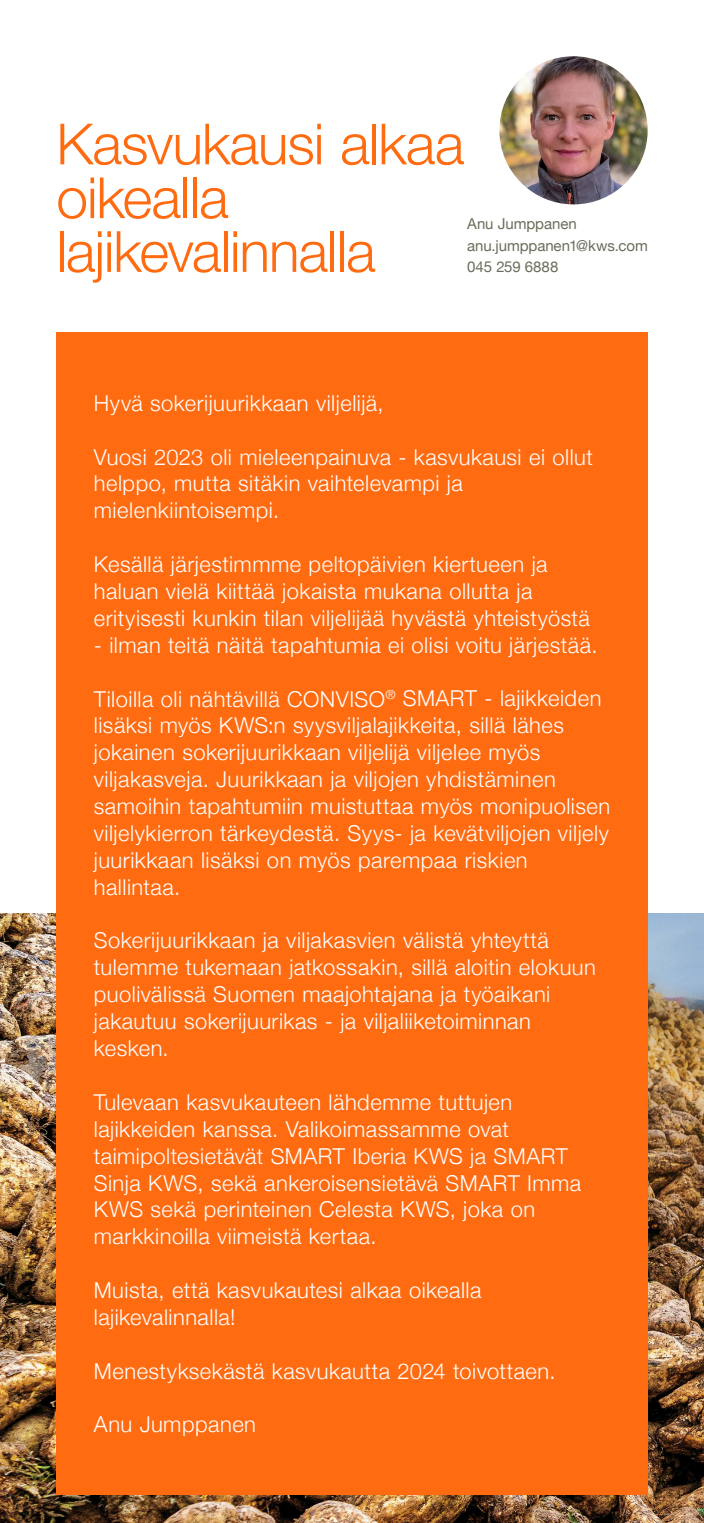
<style>
.page{position:relative;width:704px;height:1523px;background:#fff}
.page>*{position:absolute;margin:0;border:0;box-sizing:border-box;transform-origin:0 0}
.t1{font:300 56.88px/53.8px "Helvetica Neue";letter-spacing:-.02em;color:#ff6b11}
.t2{font:300 21.88px/26.9px "Helvetica Neue";letter-spacing:.025em;color:#fff}
.t3{font:15px/21.2px "Helvetica Neue";letter-spacing:-.005em;color:#6b6d5b}
</style>
<div class="page">
<img style="left:0;top:913px;width:703px;height:609px">
<div style="left:56px;top:333px;width:591px;height:1161px;background:#ff6b11"></div>
<img style="left:499px;top:56px;width:148px;height:148px;border-radius:74px">
<h1 class="t1" style="left:56px;top:113px;width:409px">Kasvukausi alkaa oikealla lajikevalinnalla</h1>
<p class="t3" style="left:467px;top:214px;width:182px">Anu Jumppanen anu.jumppanen1@kws.com<br>045 259 6888</p>
<p class="t2" style="left:94px;top:388px;width:291px">Hyvä sokerijuurikkaan viljelijä,</p>
<p class="t2" style="left:94px;top:442px;width:500px">Vuosi 2023 oli mieleenpainuva - kasvukausi ei ollut helppo, mutta sitäkin vaihtelevampi ja mielenkiintoisempi.</p>
<p class="t2" style="left:94px;top:549px;width:497px">Kesällä järjestimmme peltopäivien kiertueen ja haluan vielä kiittää jokaista mukana ollutta ja erityisesti kunkin tilan viljelijää hyvästä yhteistyöstä</p>
<p class="t2" style="left:94px;top:630px;width:505px">- ilman teitä näitä tapahtumia ei olisi voitu järjestää.</p>
<p class="t2" style="left:94px;top:683px;width:517px">Tiloilla oli nähtävillä CONVISO<sup>®</sup> SMART - lajikkeiden lisäksi myös KWS:n syysviljalajikkeita, sillä lähes jokainen sokerijuurikkaan viljelijä viljelee myös viljakasveja. Juurikkaan ja viljojen yhdistäminen samoihin tapahtumiin muistuttaa myös monipuolisen viljelykierron tärkeydestä. Syys- ja kevätviljojen viljely juurikkaan lisäksi on myös parempaa riskien hallintaa.</p>
<p class="t2" style="left:94px;top:925px;width:503px">Sokerijuurikkaan ja viljakasvien välistä yhteyttä tulemme tukemaan jatkossakin, sillä aloitin elokuun puolivälissä Suomen maajohtajana ja työaikani jakautuu sokerijuurikas - ja viljaliiketoiminnan kesken.</p>
<p class="t2" style="left:94px;top:1087px;width:488px">Tulevaan kasvukauteen lähdemme tuttujen lajikkeiden kanssa. Valikoimassamme ovat taimipoltesietävät SMART Iberia KWS ja SMART Sinja KWS, sekä ankeroisensietävä SMART Imma KWS sekä perinteinen Celesta KWS, joka on markkinoilla viimeistä kertaa.</p>
<p class="t2" style="left:94px;top:1275px;width:389px">Muista, että kasvukautesi alkaa oikealla lajikevalinnalla!</p>
<p class="t2" style="left:94px;top:1355px;width:462px">Menestyksekästä kasvukautta 2024 toivottaen.</p>
<p class="t2" style="left:94px;top:1409px;width:164px">Anu Jumppanen</p>
</div>
